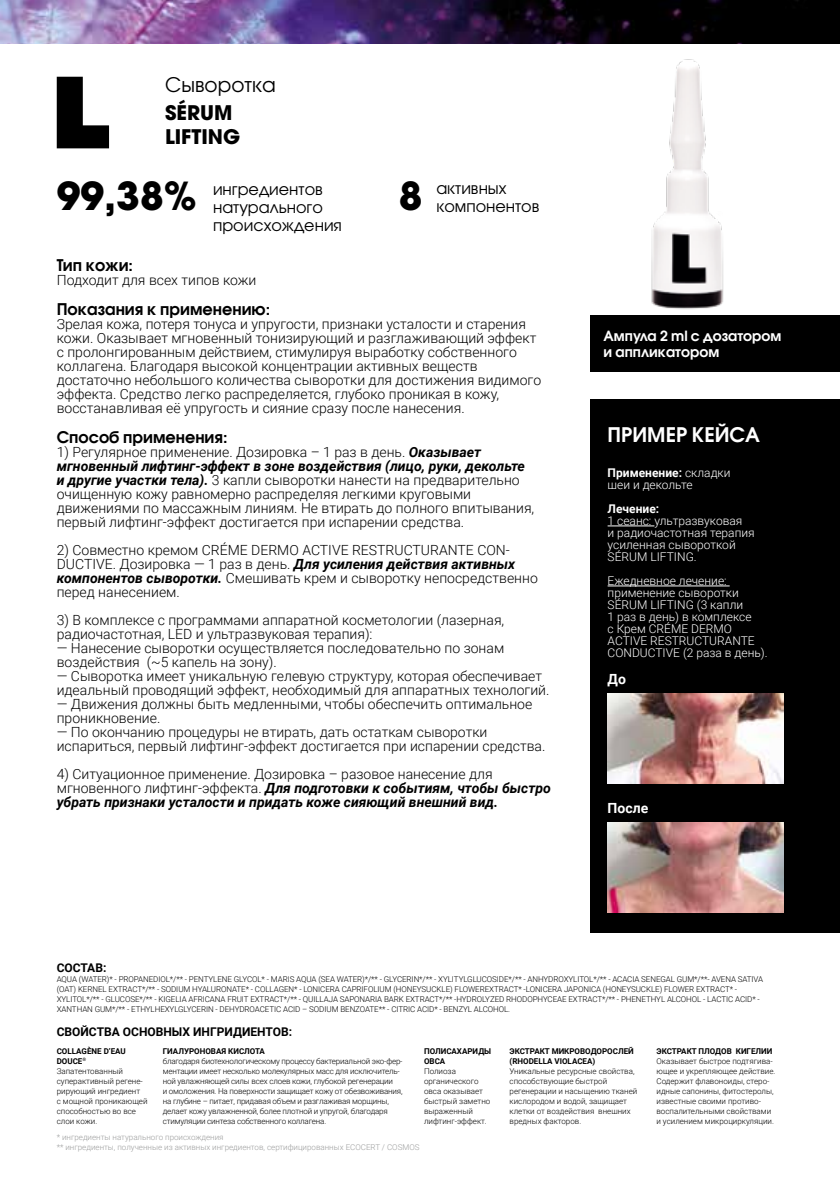
<style>
.page{position:relative;width:840px;height:1191px;background:#fff}
.page>*{position:absolute;margin:0;border:0;box-sizing:border-box;transform-origin:0 0}
.t1{font:700 38.4px "Avant Garde LT";color:#000}
.t2{font:700 20px/24px "Avant Garde LT";color:#000}
.t3{font:700 20px "Avant Garde Gothic C";color:#fff}
.t4{font:20px "Avant Garde Gothic C";color:#000}
.t5{font:16px/18px "Avant Garde Gothic C";color:#000}
.t6{font:700 16px "Avant Garde Gothic C";color:#000}
.t7{font:300 14px/14px "Roboto";color:#000}
.t8{font:italic 700 14px/14px "Roboto";color:#000}
.t9{font:700 14px/16px "Avant Garde Gothic C";color:#fff}
.t10{font:700 14px "Roboto";color:#fff}
.t11{font:300 12px/12px "Roboto";color:#fff}
.t12{font:700 12px "Roboto";color:#000}
.t13{font:700 12px "Roboto";color:#fff}
.t14{font:300 8px/10px "Roboto";letter-spacing:-.01em;color:#000}
.t15{font:300 8px/10px "Roboto";color:#9c9d9d}
.t16{font:700 8px/10px "Roboto";color:#000}
.s1{font-weight:700;font-style:italic}
.s2{font-weight:300;font-style:normal}
.s3{font-weight:700}
</style>
<div class="page">
<svg style="left:57px;top:77px;width:52px;height:71px"></svg>
<img style="left:0;top:0;width:839px;height:43px">
<img style="left:610px;top:43px;width:165px;height:266px">
<div style="left:590px;top:315px;width:249px;height:56px;background:#000"></div>
<div style="left:590px;top:399px;width:249px;height:534px;background:#000"></div>
<hr style="left:607px;top:525px;width:47px;height:1px;background:#fff">
<hr style="left:607px;top:585px;width:122px;height:1px;background:#fff">
<img style="left:607px;top:694px;width:175px;height:89px">
<img style="left:607px;top:822px;width:175px;height:90px">
<h2 class="t4" style="left:165px;top:73px;width:112px">Сыворотка</h2>
<h2 class="t2" style="left:165px;top:100px;width:77px">SÉRUM<br>LIFTING</h2>
<h1 class="t1" style="left:57px;top:171px;width:141px">99,38%</h1>
<h1 class="t1" style="left:398px;top:171px;width:25px">8</h1>
<p class="t5" style="left:213px;top:180px;width:130px">ингредиентов натурального происхождения</p>
<p class="t5" style="left:436px;top:179px;width:72px">активных</p>
<p class="t5" style="left:436px;top:197px;width:104px">компонентов</p>
<p class="t6" style="left:57px;top:255px;width:78px">Тип кожи:</p>
<p class="t7" style="left:57px;top:272px;width:201px">Подходит для всех типов кожи</p>
<p class="t6" style="left:57px;top:299px;width:215px">Показания к применению:</p>
<p class="t7" style="left:57px;top:316px;width:485px">Зрелая кожа, потеря тонуса и упругости, признаки усталости и старения кожи. Оказывает мгновенный тонизирующий и разглаживающий эффект с пролонгированным действием, стимулируя выработку собственного коллагена. Благодаря высокой концентрации активных веществ достаточно небольшого количества сыворотки для достижения видимого эффекта. Средство легко распределяется, глубоко проникая в кожу, восстанавливая её упругость и сияние сразу после нанесения.</p>
<p class="t6" style="left:57px;top:427px;width:172px">Способ применения:</p>
<p class="t7" style="left:57px;top:444px;width:479px">1) Регулярное применение. Дозировка – 1 раз в день. <span class="s1">Оказывает мгновенный лифтинг-эффект в зоне воздействия (лицо, руки, декольте и другие участки тела).</span> 3 капли сыворотки нанести на предварительно очищенную кожу равномерно распределяя легкими круговыми движениями по массажным линиям. Не втирать до полного впитывания, первый лифтинг-эффект достигается при испарении средства.</p>
<p class="t7" style="left:57px;top:542px;width:482px">2) Совместно кремом CRÉME DERMO ACTIVE RESTRUCTURANTE CON-DUCTIVE. Дозировка — 1 раз в день. <span class="s1">Для усиления действия активных компонентов сыворотки.</span> Смешивать крем и сыворотку непосредственно перед нанесением.</p>
<p class="t7" style="left:57px;top:612px;width:449px">3) В комплексе с программами аппаратной косметологии (лазерная, радиочастотная, LED и ультразвуковая терапия):</p>
<p class="t7" style="left:57px;top:640px;width:449px">— Нанесение сыворотки осуществляется последовательно по зонам воздействия (~5 капель на зону).</p>
<p class="t7" style="left:57px;top:668px;width:494px">— Сыворотка имеет уникальную гелевую структуру, которая обеспечивает идеальный проводящий эффект, необходимый для аппаратных технологий.</p>
<p class="t7" style="left:57px;top:696px;width:477px">— Движения должны быть медленными, чтобы обеспечить оптимальное проникновение.</p>
<p class="t7" style="left:57px;top:724px;width:490px">— По окончанию процедуры не втирать, дать остаткам сыворотки испариться, первый лифтинг-эффект достигается при испарении средства.</p>
<p class="t8" style="left:57px;top:766px;width:495px"><span class="s2">4) Ситуационное применение. Дозировка – разовое нанесение для мгновенного лифтинг-эффекта.</span> Для подготовки к событиям, чтобы быстро убрать признаки усталости и придать коже сияющий внешний вид.</p>
<p class="t9" style="left:603px;top:327px;width:179px">Ампула 2 ml с дозатором и аппликатором</p>
<h2 class="t3" style="left:607px;top:423px;width:154px">ПРИМЕР КЕЙСА</h2>
<p class="t11" style="left:607px;top:466px;width:124px"><span class="s3">Применение:</span> складки шеи и декольте</p>
<p class="t13" style="left:607px;top:500px;width:53px">Лечение:</p>
<p class="t11" style="left:607px;top:514px;width:148px">1 сеанс: ультразвуковая<br>и радиочастотная терапия усиленная сывороткой<br>SÉRUM LIFTING.</p>
<p class="t11" style="left:607px;top:574px;width:161px">Ежедневное лечение: применение сыворотки<br>SÉRUM LIFTING (3 капли<br>1 раз в день) в комплексе<br>с Крем CRÉME DERMO<br>ACTIVE RESTRUCTURANTE<br>CONDUCTIVE (2 раза в день).</p>
<p class="t10" style="left:607px;top:669px;width:20px">До</p>
<p class="t10" style="left:607px;top:798px;width:42px">После</p>
<p class="t12" style="left:57px;top:959px;width:51px">СОСТАВ:</p>
<p class="t14" style="left:57px;top:974px;width:707px">AQUA (WATER)* - PROPANEDIOL*/** - PENTYLENE GLYCOL* - MARIS AQUA (SEA WATER)*/** - GLYCERIN*/** - XYLITYLGLUCOSIDE*/** - ANHYDROXYLITOL*/** - ACACIA SENEGAL GUM*/**- AVENA SATIVA (OAT) KERNEL EXTRACT*/** - SODIUM HYALURONATE* - COLLAGEN* - LONICERA CAPRIFOLIUM (HONEYSUCKLE) FLOWEREXTRACT* -LONICERA JAPONICA (HONEYSUCKLE) FLOWER EXTRACT* - XYLITOL*/** - GLUCOSE*/** - KIGELIA AFRICANA FRUIT EXTRACT*/** - QUILLAJA SAPONARIA BARK EXTRACT*/** -HYDROLYZED RHODOPHYCEAE EXTRACT*/** - PHENETHYL ALCOHOL - LACTIC ACID* - XANTHAN GUM*/** - ETHYLHEXYLGLYCERIN - DEHYDROACETIC ACID – SODIUM BENZOATE** - CITRIC ACID* - BENZYL ALCOHOL.</p>
<p class="t12" style="left:57px;top:1023px;width:237px">СВОЙСТВА ОСНОВНЫХ ИНГРИДИЕНТОВ:</p>
<p class="t16" style="left:163px;top:1045px;width:104px">ГИАЛУРОНОВАЯ КИСЛОТА</p>
<p class="t14" style="left:163px;top:1055px;width:241px">благодаря биотехнологическому процессу бактериальной эко-фер&shy;ментации имеет несколько молекулярных масс для исключитель&shy;ной увлажняющей силы всех слоев кожи, глубокой регенерации<br>и омоложения. На поверхности защищает кожу от обезвоживания, на глубине – питает, придавая объем и разглаживая морщины, делает кожу увлажненной, более плотной и упругой, благодаря стимуляции синтеза собственного коллагена.</p>
<p class="t14" style="left:57px;top:1045px;width:92px"><span class="s3">COLLAGÈNE D’EAU<br>DOUCE</span><sup>®<br></sup>Запатентованный суперактивный регене&shy;рирующий ингредиент<br>с мощной проникающей способностью во все слои кожи.</p>
<p class="t16" style="left:424px;top:1045px;width:69px">ПОЛИСАХАРИДЫ<br>ОВСА</p>
<p class="t14" style="left:424px;top:1065px;width:68px">Полиоза органического овса оказывает быстрый заметно выраженный лифтинг-эффект.</p>
<p class="t15" style="left:57px;top:1132px;width:364px">* ингредиенты натурального происхождения<br>** ингредиенты, полученные из активных ингредиентов, сертифицированных ECOCERT / COSMOS</p>
<p class="t16" style="left:509px;top:1045px;width:126px">ЭКСТРАКТ МИКРОВОДОРОСЛЕЙ (RHODELLA VIOLACEA)</p>
<p class="t14" style="left:509px;top:1065px;width:129px">Уникальные ресурсные свойства, способствующие быстрой регенерации и насыщению тканей кислородом и водой, защищает клетки от воздействия внешних вредных факторов.</p>
<p class="t16" style="left:656px;top:1045px;width:117px">ЭКСТРАКТ ПЛОДОВ КИГЕЛИИ</p>
<p class="t14" style="left:656px;top:1055px;width:120px">Оказывает быстрое подтягива&shy;ющее и укрепляющее действие.<br>Содержит флавоноиды, стеро&shy;идные сапонины, фитостеролы, известные своими противо&shy;воспалительными свойствами и усилением микроциркуляции.</p>
</div>
